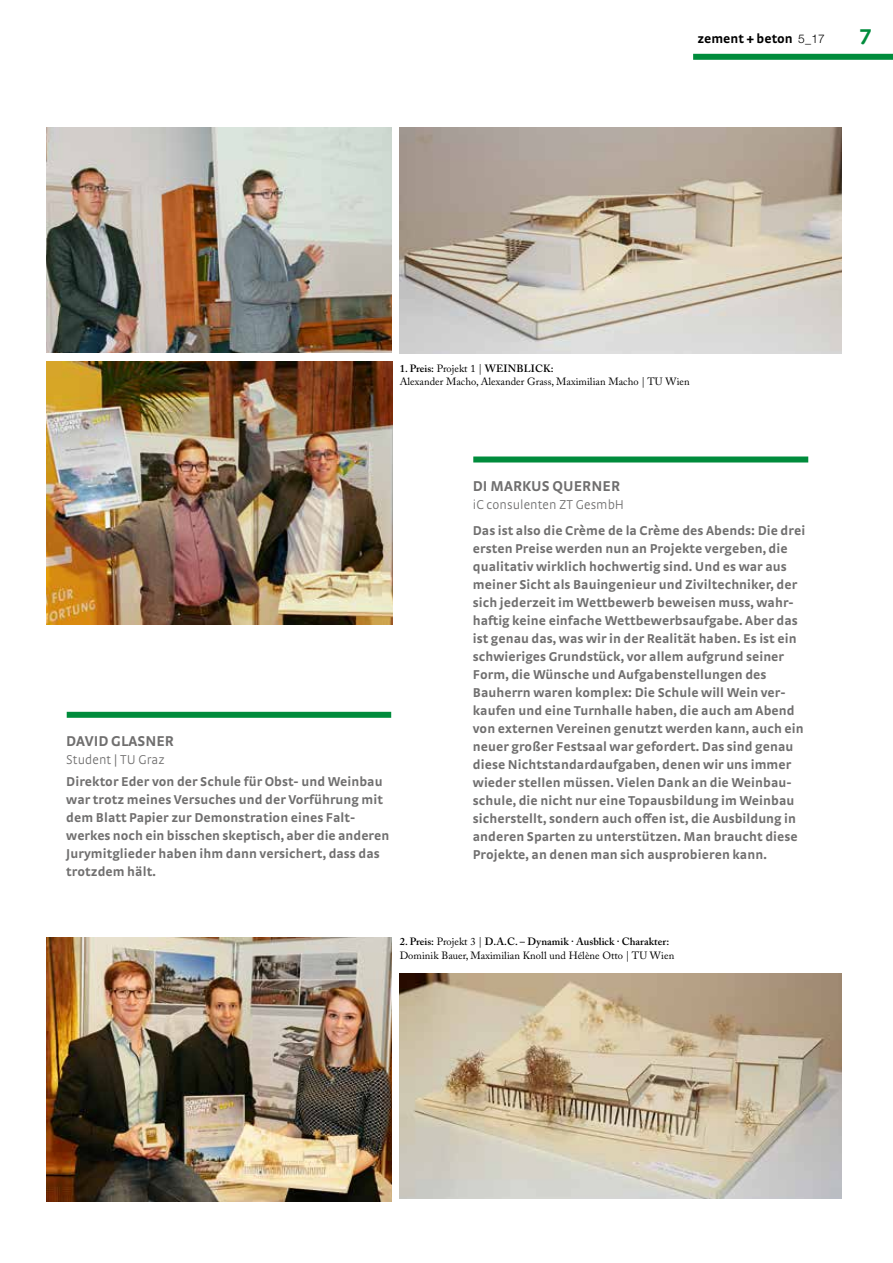
<style>
.page{position:relative;width:893px;height:1263px;background:#fff}
.page>*{position:absolute;margin:0;border:0;box-sizing:border-box;transform-origin:0 0}
.t1{font:700 22.5px "Strada TF";color:#008c3c}
.t2{font:700 15px "Strada TF";letter-spacing:.005em;color:#706f6f}
.t3{font:700 13.5px/18px "Strada TF";letter-spacing:.005em;color:#706f6f}
.t4{font:300 13.5px "Strada TF";letter-spacing:.005em;color:#706f6f}
.t5{font:700 13.5px "Strada";color:#000}
.t6{font:10.5px/13.5px "Adobe Caslon Pro";letter-spacing:.005em;color:#000}
.s1{font-family:"Helvetica Neue LT";font-weight:300;font-size:12px}
.s2{font-weight:600}
</style>
<div class="page">
<div style="left:693px;top:54px;width:200px;height:6px;background:#008c3c"></div>
<img style="left:400px;top:128px;width:442px;height:225px">
<img style="left:400px;top:973px;width:442px;height:225px">
<img style="left:47px;top:938px;width:344px;height:263px">
<img style="left:47px;top:361px;width:346px;height:264px">
<img style="left:47px;top:128px;width:344px;height:225px">
<div style="left:67px;top:712px;width:324px;height:6px;background:#008c3c"></div>
<div style="left:473px;top:456px;width:335px;height:6px;background:#008c3c"></div>
<p class="t5" style="left:697px;top:31px;width:129px">zement + beton <span class="s1">5_17</span></p>
<h1 class="t1" style="left:859px;top:23px;width:14px">7</h1>
<p class="t6" style="left:400px;top:362px;width:291px"><span class="s2">1. Preis:</span> Projekt 1 | <span class="s2">WEINBLICK:<br></span>Alexander Macho, Alexander Grass, Maximilian Macho | TU Wien</p>
<p class="t2" style="left:66px;top:732px;width:109px">DAVID GLASNER</p>
<p class="t4" style="left:66px;top:752px;width:100px">Student | TU Graz</p>
<p class="t3" style="left:66px;top:772px;width:324px">Direktor Eder von der Schule für Obst- und Weinbau war trotz meines Versuches und der Vorführung mit dem Blatt Papier zur Demonstration eines Falt&shy;werkes noch ein bisschen skeptisch, aber die anderen Jurymitglieder haben ihm dann versichert, dass das trotzdem hält.</p>
<p class="t2" style="left:473px;top:477px;width:149px">DI MARKUS QUERNER</p>
<p class="t4" style="left:473px;top:497px;width:153px">iC consulenten ZT GesmbH</p>
<p class="t3" style="left:473px;top:521px;width:334px">Das ist also die Crème de la Crème des Abends: Die drei ersten Preise werden nun an Projekte vergeben, die qualitativ wirklich hochwertig sind. Und es war aus meiner Sicht als Bauingenieur und Ziviltechniker, der sich jederzeit im Wettbewerb beweisen muss, wahr&shy;haftig keine einfache Wettbewerbsaufgabe. Aber das ist genau das, was wir in der Realität haben. Es ist ein schwieriges Grundstück, vor allem aufgrund seiner Form, die Wünsche und Aufgabenstellungen des Bauherrn waren komplex: Die Schule will Wein ver&shy;kaufen und eine Turnhalle haben, die auch am Abend von externen Vereinen genutzt werden kann, auch ein neuer großer Festsaal war gefordert. Das sind genau diese Nichtstandardaufgaben, denen wir uns immer wieder stellen müssen. Vielen Dank an die Weinbau&shy;schule, die nicht nur eine Topausbildung im Weinbau sicherstellt, sondern auch offen ist, die Ausbildung in anderen Sparten zu unterstützen. Man braucht diese Projekte, an denen man sich ausprobieren kann.</p>
<p class="t6" style="left:400px;top:935px;width:276px"><span class="s2">2. Preis:</span> Projekt 3 | <span class="s2">D.A.C. – Dynamik · Ausblick · Charakter:<br></span>Dominik Bauer, Maximilian Knoll und Hélène Otto | TU Wien</p>
</div>
